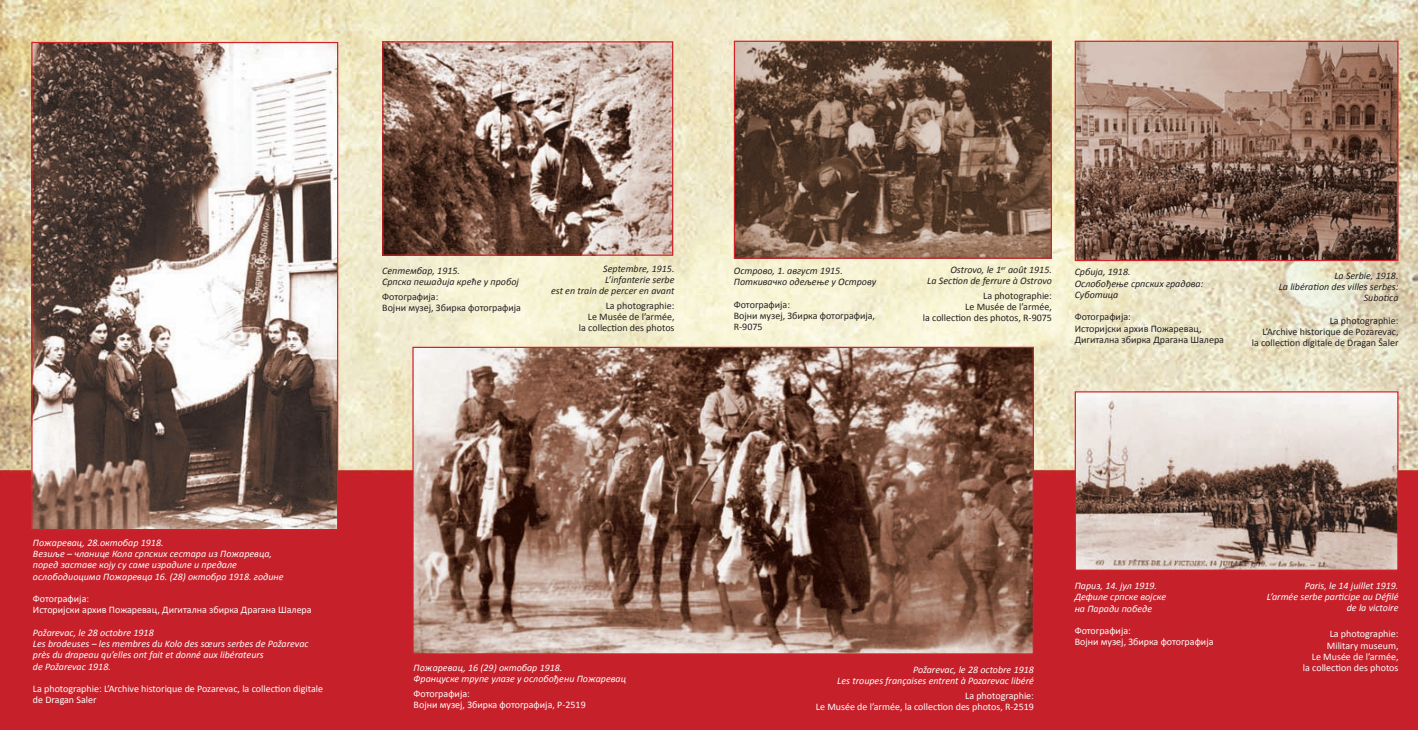
<style>
.page{position:relative;width:1418px;height:730px;background:#fff}
.page>*{position:absolute;margin:0;border:0;box-sizing:border-box;transform-origin:0 0}
.t1{font:italic 10px/11.2px "Calibri";color:#fff}
.t2{font:10px/11.2px "Calibri";color:#fff}
.t3{font:10px/11.2px "Calibri";color:#231f20}
.t4{font:italic 10px/11.2px "Calibri";color:#231f20}
</style>
<div class="page">
<img style="left:0;top:0;width:1417px;height:730px">
<img style="left:33px;top:44px;width:303px;height:484px">
<div style="left:31px;top:42px;width:307px;height:488px;border:1px solid #d1232a"></div>
<img style="left:384px;top:43px;width:287px;height:211px">
<div style="left:382px;top:41px;width:291px;height:215px;border:1px solid #d1232a"></div>
<img style="left:414px;top:349px;width:617px;height:303px">
<img style="left:1076px;top:43px;width:320px;height:216px">
<div style="left:1074px;top:41px;width:324px;height:220px;border:1px solid #d1232a"></div>
<img style="left:735px;top:43px;width:314px;height:214px">
<div style="left:733px;top:41px;width:318px;height:218px;border:1px solid #d1232a"></div>
<img style="left:1076px;top:393px;width:320px;height:176px">
<div style="left:1074px;top:391px;width:324px;height:180px;border:1px solid #d1232a"></div>
<p class="t4" style="left:382px;top:265px;width:138px">Септембар, 1915.<br>Српска пешадија креће у пробој</p>
<p class="t3" style="left:382px;top:291px;width:140px">Фотографија:<br>Војни музеј, Збирка фотографија</p>
<p class="t4" style="left:551px;top:262px;width:125px;text-align:right">Septembre, 1915.<br>L’infanterie serbe<br>est en train de percer en avant</p>
<p class="t3" style="left:579px;top:299px;width:97px;text-align:right">La photographie:<br>Le Musée de l’armée, la collection des photos</p>
<p class="t4" style="left:733px;top:265px;width:144px">Острово, 1. август 1915.<br>Поткивачко одељење у Острову</p>
<p class="t3" style="left:733px;top:298px;width:143px">Фотографија:<br>Војни музеј, Збирка фотографија,<br>R-9075</p>
<p class="t4" style="left:927px;top:263px;width:126px;text-align:right">Ostrovo, le 1<sup>er</sup> août 1915.<br>La Section de ferrure à Ostrovo</p>
<p class="t3" style="left:922px;top:289px;width:131px;text-align:right">La photographie:<br>Le Musée de l’armée,<br>la collection des photos, R-9075</p>
<p class="t4" style="left:1074px;top:266px;width:130px">Србија, 1918.<br>Ослобођење српских градова:<br>Суботицa</p>
<p class="t3" style="left:1074px;top:311px;width:151px">Фотографија:<br>Историјски архив Пожаревац,<br>Дигитална збирка Драгана Шалера</p>
<p class="t4" style="left:1278px;top:269px;width:121px;text-align:right">La Serbie, 1918.<br>La libération des villes serbes:<br>Subotica</p>
<p class="t3" style="left:1251px;top:314px;width:148px;text-align:right">La photographie:<br>L’Archive historique de Pozarevac,<br>la collection digitale de Dragan Šaler</p>
<p class="t1" style="left:33px;top:536px;width:252px">Пожаревац, 28.октобар 1918.<br>Везиље – чланице Кола српских сестара из Пожаревца, поред заставе коју су саме израдиле и предале ослободиоцима Пожаревца 16. (28) октобра 1918. године</p>
<p class="t2" style="left:33px;top:593px;width:280px">Фотографија:<br>Историјски архив Пожаревац, Дигитална збирка Драгана Шалера</p>
<p class="t1" style="left:33px;top:626px;width:277px">Požarevac, le 28 octobre 1918<br>Les brodeuses – les membres du Kolo des sœurs serbes de Požarevac près du drapeau qu’elles ont fait et donné aux libérateurs<br>de Požarevac 1918.</p>
<p class="t2" style="left:33px;top:683px;width:292px">La photographie: L’Archive historique de Pozarevac, la collection digitale de Dragan Saler</p>
<p class="t1" style="left:413px;top:661px;width:214px">Пожаревац, 16 (29) октобар 1918.<br>Француске трупе улазе у ослобођени Пожаревац</p>
<p class="t2" style="left:413px;top:687px;width:174px">Фотографија:<br>Војни музеј, Збирка фотографија, Р-2519</p>
<p class="t1" style="left:837px;top:663px;width:198px;text-align:right">Požarevac, le 28 octobre 1918<br>Les troupes françaises entrent à Pozarevac libéré</p>
<p class="t2" style="left:816px;top:689px;width:219px;text-align:right">La photographie:<br>Le Musée de l’armée, la collection des photos, R-2519</p>
<p class="t1" style="left:1074px;top:580px;width:93px">Париз, 14. јул 1919.<br>Дефиле српске војске на Паради победе</p>
<p class="t2" style="left:1074px;top:625px;width:140px">Фотографија:<br>Војни музеј, Збирка фотографија</p>
<p class="t1" style="left:1266px;top:579px;width:133px;text-align:right">Paris, le 14 juillet 1919.<br>L’armée serbe participe au Défilé de la victoire</p>
<p class="t2" style="left:1302px;top:628px;width:97px;text-align:right">La photographie:<br>Military museum,<br>Le Musée de l’armée, la collection des photos</p>
</div>
